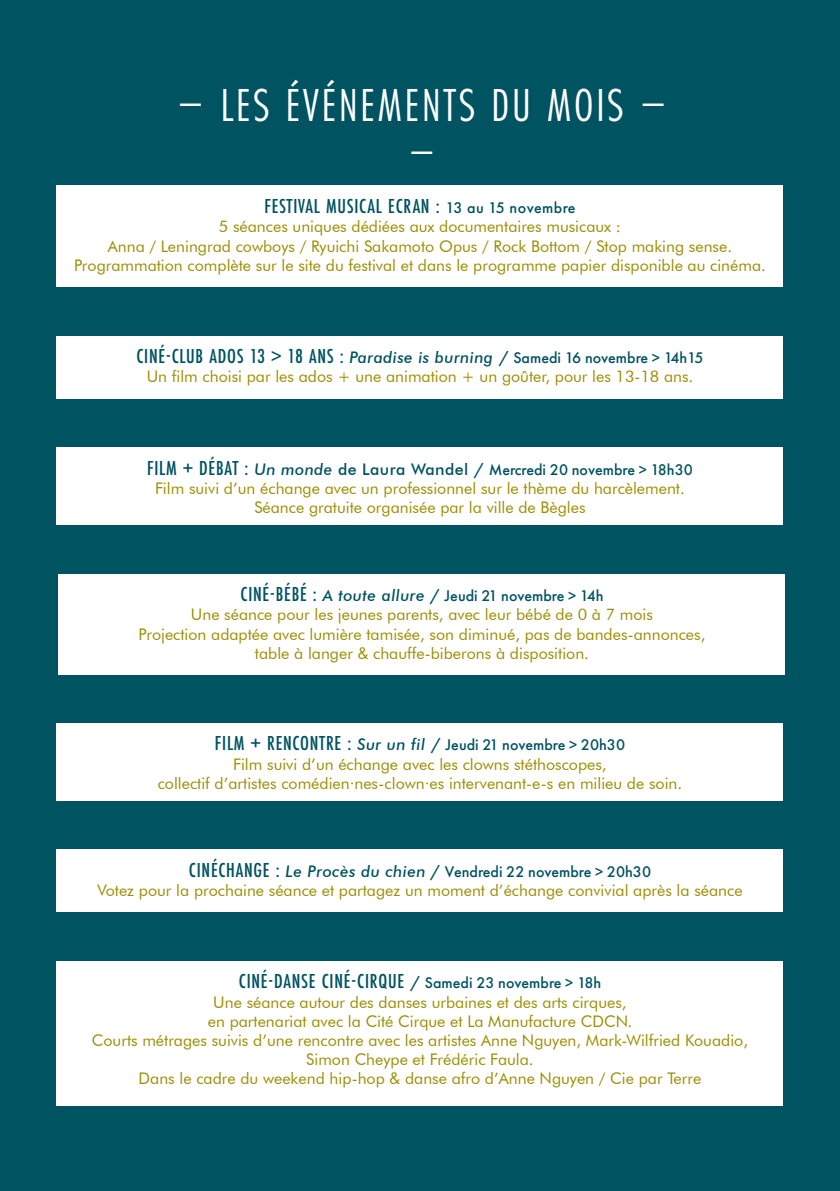
<style>
.page{position:relative;width:840px;height:1191px;background:#fff}
.page>*{position:absolute;margin:0;border:0;box-sizing:border-box;transform-origin:0 0}
.t1{font:48px/48px "Futura PT Cond";letter-spacing:.06em;color:#fff;text-align:center}
.t2{font:500 21px "Futura PT Cond";letter-spacing:.035em;color:#005361}
.t3{font:16px/19.2px "Futura BT";color:#9d8d00;text-align:center}
.t4{font:500 16px "Futura PT";color:#005361}
.s1{font-family:"Futura PT";font-size:16px}
.s2{font-family:"Futura PT Cond";font-size:21px}
.s3{font-family:"Futura BT";font-style:italic}
.s4{font-family:"Futura BT"}
</style>
<div class="page">
<div style="left:0;top:0;width:839px;height:1191px;background:#005361"></div>
<div style="left:57px;top:186px;width:725px;height:101px;background:#fff"></div>
<div style="left:57px;top:447px;width:725px;height:78px;background:#fff"></div>
<div style="left:57px;top:336px;width:725px;height:62px;background:#fff"></div>
<div style="left:59px;top:574px;width:725px;height:100px;background:#fff"></div>
<div style="left:57px;top:849px;width:725px;height:63px;background:#fff"></div>
<div style="left:57px;top:723px;width:725px;height:78px;background:#fff"></div>
<div style="left:57px;top:961px;width:725px;height:145px;background:#fff"></div>
<h1 class="t1" style="left:177px;top:81px;width:491px">– LES ÉVÉNEMENTS DU MOIS – –</h1>
<h2 class="t2" style="left:264px;top:194px;width:312px">FESTIVAL MUSICAL ECRAN : <span class="s1">13 au 15 novembre</span></h2>
<p class="t3" style="left:74px;top:217px;width:693px">5 séances uniques dédiées aux documentaires musicaux :<br>Anna / Leningrad cowboys / Ryuichi Sakamoto Opus / Rock Bottom / Stop making sense.<br>Programmation complète sur le site du festival et dans le programme papier disponible au cinéma.</p>
<p class="t4" style="left:136px;top:348px;width:568px"><span class="s2">CINÉ-CLUB ADOS 13 &gt; 18 ANS :</span> <span class="s3">Paradise is burning</span> / Samedi 16 novembre &gt; 14h15</p>
<p class="t3" style="left:147px;top:367px;width:547px">Un film choisi par les ados + une animation + un goûter, pour les 13-18 ans.</p>
<p class="t4" style="left:147px;top:460px;width:547px"><span class="s2">FILM + DÉBAT :</span> <span class="s3">Un monde</span> <span class="s4">de Laura Wandel</span> / Mercredi 20 novembre &gt; 18h30</p>
<p class="t3" style="left:155px;top:478px;width:531px">Film suivi d’un échange avec un professionnel sur le thème du harcèlement.<br>Séance gratuite organisée par la ville de Bègles</p>
<p class="t4" style="left:240px;top:586px;width:364px"><span class="s2">CINÉ-BÉBÉ :</span> <span class="s3">A toute allure</span> / Jeudi 21 novembre &gt; 14h</p>
<p class="t3" style="left:138px;top:605px;width:568px">Une séance pour les jeunes parents, avec leur bébé de 0 à 7 mois<br>Projection adaptée avec lumière tamisée, son diminué, pas de bandes-annonces, table à langer &amp; chauffe-biberons à disposition.</p>
<p class="t4" style="left:215px;top:735px;width:411px"><span class="s2">FILM + RENCONTRE :</span> <span class="s3">Sur un fil</span> / Jeudi 21 novembre &gt; 20h30</p>
<p class="t3" style="left:158px;top:754px;width:525px">Film suivi d’un échange avec les clowns stéthoscopes,<br>collectif d’artistes comédien·nes-clown·es intervenant-e-s en milieu de soin.</p>
<p class="t4" style="left:189px;top:862px;width:463px"><span class="s2">CINÉCHANGE :</span> <span class="s3">Le Procès du chien</span> / Vendredi 22 novembre &gt; 20h30</p>
<p class="t3" style="left:97px;top:880px;width:646px">Votez pour la prochaine séance et partagez un moment d’échange convivial après la séance</p>
<h2 class="t2" style="left:239px;top:969px;width:363px">CINÉ-DANSE CINÉ-CIRQUE <span class="s1">/ Samedi 23 novembre &gt; 18h</span></h2>
<p class="t3" style="left:92px;top:992px;width:657px">Une séance autour des danses urbaines et des arts cirques,<br>en partenariat avec la Cité Cirque et La Manufacture CDCN.<br>Courts métrages suivis d’une rencontre avec les artistes Anne Nguyen, Mark-Wilfried Kouadio, Simon Cheype et Frédéric Faula.<br>Dans le cadre du weekend hip-hop &amp; danse afro d’Anne Nguyen / Cie par Terre</p>
</div>
